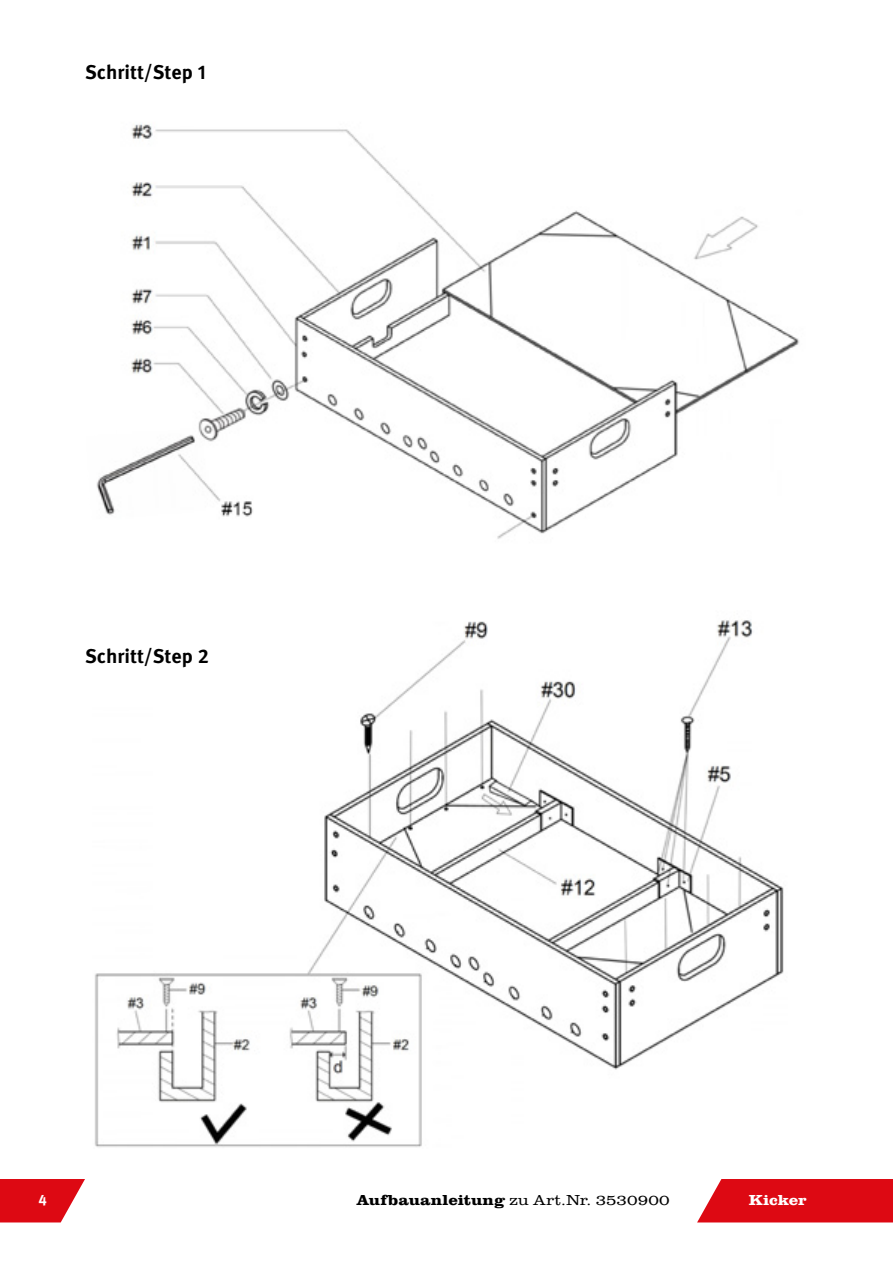
<style>
.page{position:relative;width:893px;height:1263px;background:#fff}
.page>*{position:absolute;margin:0;border:0;box-sizing:border-box;transform-origin:0 0}
.t1{font:700 19.8px "Meta Pro";color:#000}
.t2{font:300 15px "Clarendon URW";letter-spacing:.005em;color:#000;scale:1.15 1}
.t3{font:700 15px "Clarendon URW";letter-spacing:-.005em;color:#fff;scale:1.15 1}
.t4{font:700 15px "Meta Pro";color:#fff}
.s1{font-weight:700}
</style>
<div class="page">
<div style="left:697px;top:1179px;width:196px;height:43px;background:#dd0913"></div>
<svg style="left:0;top:1179px;width:85px;height:43px;background:#e12b34"></svg>
<img style="left:96px;top:124px;width:704px;height:415px">
<img style="left:94px;top:620px;width:690px;height:528px">
<h1 class="t1" style="left:85px;top:56px;width:123px">Schritt/Step 1</h1>
<h1 class="t1" style="left:85px;top:640px;width:125px">Schritt/Step 2</h1>
<p class="t4" style="left:39px;top:1188px;width:10px">4</p>
<p class="t2" style="left:357px;top:1190px;width:274px"><span class="s1">Aufbauanleitung</span> zu Art.Nr. 3530900</p>
<p class="t3" style="left:749px;top:1189px;width:52px">Kicker</p>
</div>
